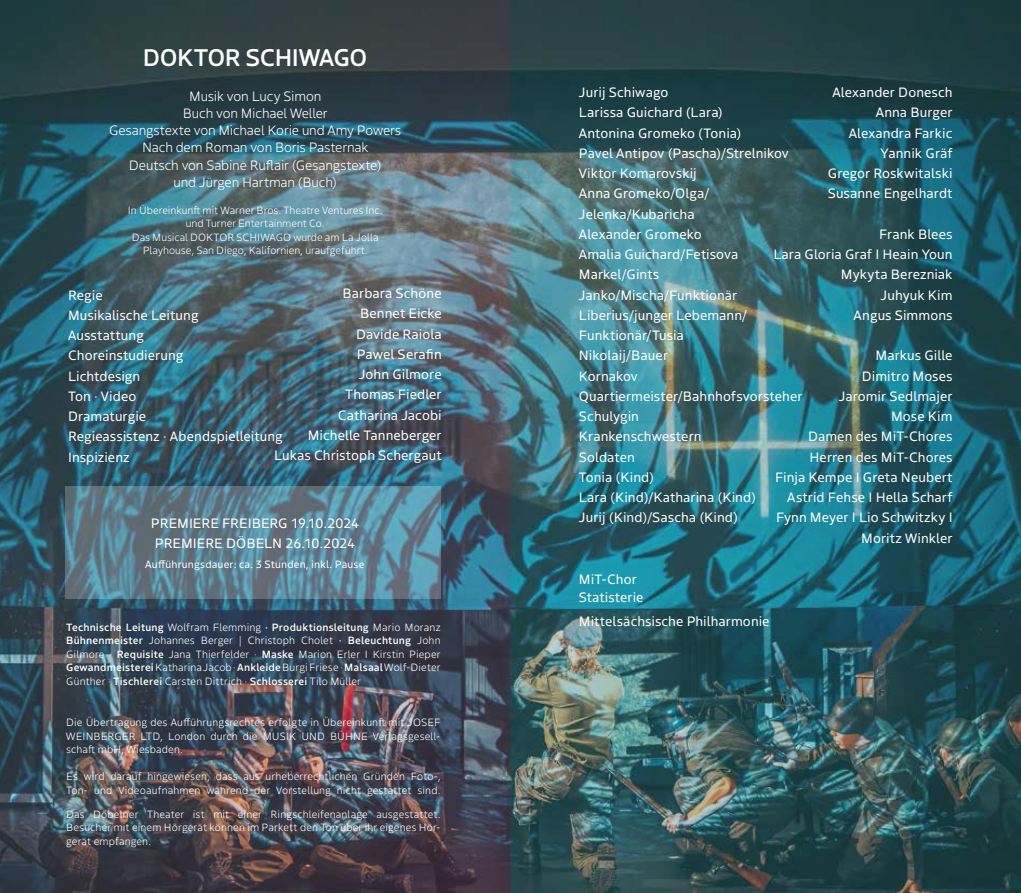
<style>
.page{position:relative;width:1021px;height:893px;background:#fff}
.page>*{position:absolute;margin:0;border:0;box-sizing:border-box;transform-origin:0 0}
.t1{font:500 24px "Boreal";letter-spacing:-.02em;color:#fff}
.t2{font:13.5px/20.2px "Boreal";letter-spacing:.005em;color:#fff}
.t3{font:300 13.5px/17.2px "Boreal";letter-spacing:-.01em;color:#fff;text-align:center}
.t4{font:300 10.5px/13.5px "Boreal";letter-spacing:.01em;color:#fff;text-align:justify}
.t5{font:10.5px "Boreal";letter-spacing:.015em;color:#fff}
.s1{font-weight:500}
</style>
<div class="page">
<img style="left:0;top:0;width:1020px;height:893px">
<svg style="left:66px;top:486px;width:374px;height:112px;background:#5e8393"></svg>
<h1 class="t1" style="left:143px;top:38px;width:226px">DOKTOR SCHIWAGO</h1>
<p class="t3" style="left:109px;top:86px;width:293px">Musik von Lucy Simon<br>Buch von Michael Weller<br>Gesangstexte von Michael Korie und Amy Powers<br>Nach dem Roman von Boris Pasternak<br>Deutsch von Sabine Ruflair (Gesangstexte)<br>und Jürgen Hartman (Buch)</p>
<p class="t4" style="left:128px;top:202px;width:256px;text-align:center">In Übereinkunft mit Warner Bros. Theatre Ventures Inc. und Turner Entertainment Co.<br>Das Musical DOKTOR SCHIWAGO wurde am La Jolla Playhouse, San Diego, Kalifornien, uraufgeführt.</p>
<p class="t2" style="left:274px;top:282px;width:169px;text-align:right">Barbara Schöne<br>Bennet Eicke<br>Davide Raiola<br>Pawel Serafin<br>John Gilmore<br>Thomas Fiedler<br>Catharina Jacobi<br>Michelle Tanneberger<br>Lukas Christoph Schergaut</p>
<p class="t2" style="left:68px;top:284px;width:216px">Regie<br>Musikalische Leitung<br>Ausstattung<br>Choreinstudierung<br>Lichtdesign<br>Ton · Video<br>Dramaturgie<br>Regieassistenz · Abendspielleitung<br>Inspizienz</p>
<p class="t2" style="left:151px;top:512px;width:210px">PREMIERE FREIBERG 19.10.2024<br>PREMIERE DÖBELN 26.10.2024</p>
<p class="t5" style="left:145px;top:556px;width:221px">Aufführungsdauer: ca. 3 Stunden, inkl. Pause</p>
<p class="t4" style="left:66px;top:619px;width:376px"><span class="s1">Technische Leitung</span> Wolfram Flemming <span class="s1">· Produktionsleitung</span> Mario Moranz <span class="s1">Bühnenmeister</span> Johannes Berger | Christoph Cholet <span class="s1">· Beleuchtung</span> John Gilmore · <span class="s1">Requisite</span> Jana Thierfelder · <span class="s1">Maske</span> Marion Erler I Kirstin Pieper <span class="s1">Gewandmeisterei</span> Katharina Jacob · <span class="s1">Ankleide</span> Burgi Friese · <span class="s1">Malsaal</span> Wolf-Dieter Günther · <span class="s1">Tischlerei</span> Carsten Dittrich · <span class="s1">Schlosserei</span> Tilo Müller</p>
<p class="t4" style="left:66px;top:715px;width:376px">Die Übertragung des Aufführungsrechtes erfolgte in Übereinkunft mit JOSEF WEINBERGER LTD, London durch die MUSIK UND BÜHNE Verlagsgesell&shy;schaft mbH, Wiesbaden.</p>
<p class="t4" style="left:66px;top:769px;width:376px">Es wird darauf hingewiesen, dass aus urheberrechtlichen Gründen Foto-,<br>Ton- und Videoaufnahmen während der Vorstellung nicht gestattet sind.</p>
<p class="t4" style="left:66px;top:806px;width:376px">Das Döbelner Theater ist mit einer Ringschleifenanlage ausgestattet.<br>Besucher mit einem Hörgerät können im Parkett den Ton über ihr eigenes Hör&shy;gerät empfangen.</p>
<p class="t2" style="left:579px;top:81px;width:225px">Jurij Schiwago<br>Larissa Guichard (Lara)<br>Antonina Gromeko (Tonia)<br>Pavel Antipov (Pascha)/Strelnikov<br>Viktor Komarovskij<br>Anna Gromeko/Olga/<br>Jelenka/Kubaricha<br>Alexander Gromeko<br>Amalia Guichard/Fetisova<br>Markel/Gints<br>Janko/Mischa/Funktionär<br>Liberius/junger Lebemann/<br>Funktionär/Tusia<br>Nikolaij/Bauer<br>Kornakov<br>Quartiermeister/Bahnhofsvorsteher<br>Schulygin<br>Krankenschwestern<br>Soldaten<br>Tonia (Kind)<br>Lara (Kind)/Katharina (Kind)<br>Jurij (Kind)/Sascha (Kind)</p>
<p class="t2" style="left:827px;top:81px;width:126px;text-align:right">Alexander Donesch<br>Anna Burger<br>Alexandra Farkic<br>Yannik Gräf<br>Gregor Roskwitalski<br>Susanne Engelhardt</p>
<p class="t2" style="left:773px;top:223px;width:181px;text-align:right">Frank Blees<br>Lara Gloria Graf I Heain Youn<br>Mykyta Berezniak<br>Juhyuk Kim<br>Angus Simmons</p>
<p class="t2" style="left:775px;top:344px;width:179px;text-align:right">Markus Gille<br>Dimitro Moses<br>Jaromir Sedlmajer<br>Mose Kim<br>Damen des MiT-Chores<br>Herren des MiT-Chores<br>Finja Kempe I Greta Neubert<br>Astrid Fehse I Hella Scharf<br>Fynn Meyer I Lio Schwitzky I<br>Moritz Winkler</p>
<p class="t2" style="left:579px;top:569px;width:66px;line-height:18px">MiT-Chor<br>Statisterie</p>
<p class="t2" style="left:579px;top:610px;width:192px">Mittelsächsische Philharmonie</p>
</div>
